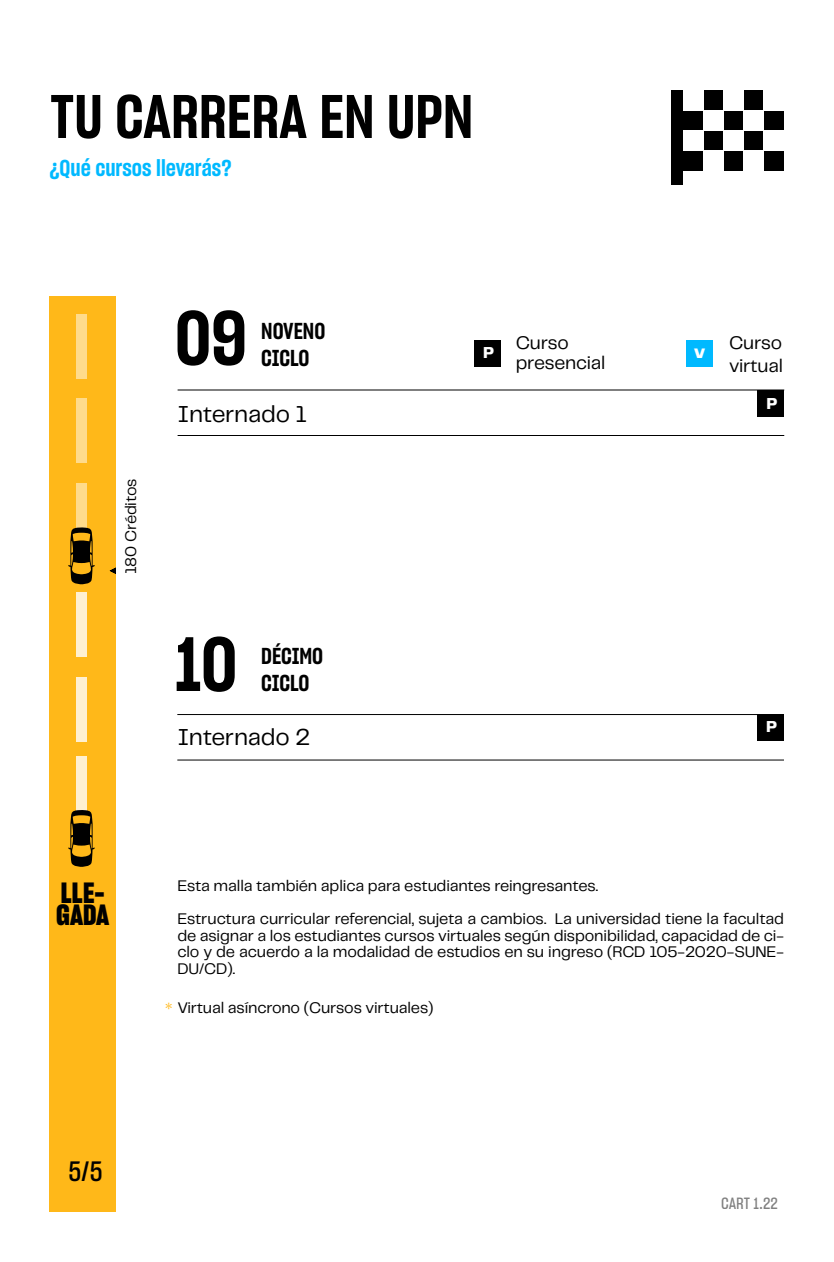
<style>
.page{position:relative;width:834px;height:1262px;background:#fff}
.page>*{position:absolute;margin:0;border:0;box-sizing:border-box;transform-origin:0 0}
.t1{font:75px "Sharp Grotesk Semi Bold 15";color:#000}
.t2{font:60px "Sharp Grotesk Semi Bold 15";color:#000}
.t3{font:28.5px/22px "Sharp Grotesk Bold 15";color:#000}
.t4{font:27.5px "Sharp Grotesk Medium 15";color:#000}
.t5{font:24px "PP Telegraf";letter-spacing:-.015em;color:#000}
.t6{font:22.5px/27px "Sharp Grotesk Semi Bold 15";letter-spacing:-.005em;color:#000}
.t7{font:22.5px "Sharp Grotesk Semi Bold 15";color:#00b9ff}
.t8{font:19px/20px "PP Telegraf";letter-spacing:-.01em;color:#000}
.t9{font:800 19px "Telegraf";color:#fff}
.t10{font:800 16.5px "Telegraf";color:#fff}
.t11{font:16px/16.5px "Telegraf";letter-spacing:-.01em;color:#000}
.t12{font:16px "PP Telegraf";letter-spacing:-.01em;color:#000}
.t13{font:16px "Sharp Grotesk Medium 15";color:#000}
.s1{font-size:20px;color:#ffb819}
</style>
<div class="page">
<hr style="left:177px;top:760px;width:607px;height:1px;background:#000">
<hr style="left:177px;top:714px;width:607px;height:1px;background:#000">
<div style="left:703px;top:90px;width:20px;height:20px;background:#000"></div>
<div style="left:744px;top:90px;width:20px;height:20px;background:#000"></div>
<div style="left:683px;top:110px;width:20px;height:20px;background:#000"></div>
<div style="left:723px;top:110px;width:21px;height:20px;background:#000"></div>
<div style="left:764px;top:110px;width:20px;height:20px;background:#000"></div>
<div style="left:703px;top:130px;width:20px;height:20px;background:#000"></div>
<div style="left:744px;top:130px;width:20px;height:20px;background:#000"></div>
<div style="left:683px;top:150px;width:20px;height:20px;background:#000"></div>
<div style="left:723px;top:150px;width:21px;height:20px;background:#000"></div>
<div style="left:764px;top:150px;width:20px;height:20px;background:#000"></div>
<div style="left:671px;top:90px;width:12px;height:94px;background:#000"></div>
<div style="left:49px;top:296px;width:67px;height:916px;background:#ffb819"></div>
<div style="left:76px;top:677px;width:11px;height:65px;background:#fff0d1"></div>
<div style="left:76px;top:592px;width:11px;height:65px;background:#fff0d1"></div>
<div style="left:76px;top:399px;width:11px;height:64px;background:#ffdb8b"></div>
<div style="left:76px;top:483px;width:11px;height:47px;background:#ffdb8b"></div>
<div style="left:76px;top:314px;width:11px;height:65px;background:#ffdb8b"></div>
<svg style="left:109px;top:567px;width:7px;height:7px"></svg>
<svg style="left:68px;top:527px;width:27px;height:57px"></svg>
<div style="left:757px;top:714px;width:27px;height:27px;background:#000"></div>
<div style="left:76px;top:756px;width:11px;height:57px;background:#fff0d1"></div>
<svg style="left:68px;top:810px;width:27px;height:57px"></svg>
<div style="left:474px;top:340px;width:27px;height:27px;background:#000"></div>
<div style="left:686px;top:340px;width:27px;height:27px;background:#00b9ff"></div>
<hr style="left:178px;top:390px;width:606px;height:1px;background:#000">
<hr style="left:178px;top:435px;width:606px;height:1px;background:#000">
<div style="left:757px;top:390px;width:27px;height:27px;background:#000"></div>
<h2 class="t2" style="left:50px;top:75px;width:425px">TU CARRERA EN UPN</h2>
<h3 class="t7" style="left:49px;top:152px;width:184px">¿Qué cursos llevarás?</h3>
<h1 class="t1" style="left:175px;top:286px;width:74px">09</h1>
<h3 class="t6" style="left:261px;top:317px;width:66px">NOVENO<br>CICLO</h3>
<p class="t12" style="left:120px;top:574px;width:97px;rotate:-90deg">180 Créditos</p>
<h3 class="t5" style="left:178px;top:398px;width:131px">Internado 1</h3>
<h1 class="t1" style="left:175px;top:612px;width:64px">10</h1>
<h3 class="t6" style="left:261px;top:642px;width:63px">DÉCIMO<br>CICLO</h3>
<h3 class="t5" style="left:177px;top:721px;width:135px">Internado 2</h3>
<p class="t8" style="left:516px;top:332px;width:91px">Curso presencial</p>
<p class="t8" style="left:729px;top:330px;width:55px;line-height:22.8px">Curso virtual</p>
<p class="t10" style="left:483px;top:342px;width:12px">P</p>
<p class="t9" style="left:694px;top:339px;width:13px">v</p>
<p class="t10" style="left:766px;top:392px;width:12px">P</p>
<p class="t10" style="left:766px;top:716px;width:12px">P</p>
<h3 class="t3" style="left:56px;top:881px;width:55px">LLE-<br>GADA</h3>
<p class="t11" style="left:177px;top:869px;width:608px;line-height:33px">Esta malla también aplica para estudiantes reingresantes.<br>Estructura curricular referencial, sujeta a cambios. La universidad tiene la facultad</p>
<p class="t11" style="left:177px;top:927px;width:608px;text-align:justify">de asignar a los estudiantes cursos virtuales según disponibilidad, capacidad de ci&shy;clo y de acuerdo a la modalidad de estudios en su ingreso (RCD 105-2020-SUNE-DU/CD).</p>
<p class="t11" style="left:165px;top:999px;width:270px"><span class="s1">*</span> Virtual asíncrono (Cursos virtuales)</p>
<h3 class="t4" style="left:68px;top:1152px;width:36px">5/5</h3>
<p class="t13" style="left:721px;top:1192px;width:58px">CART 1.22</p>
</div>
